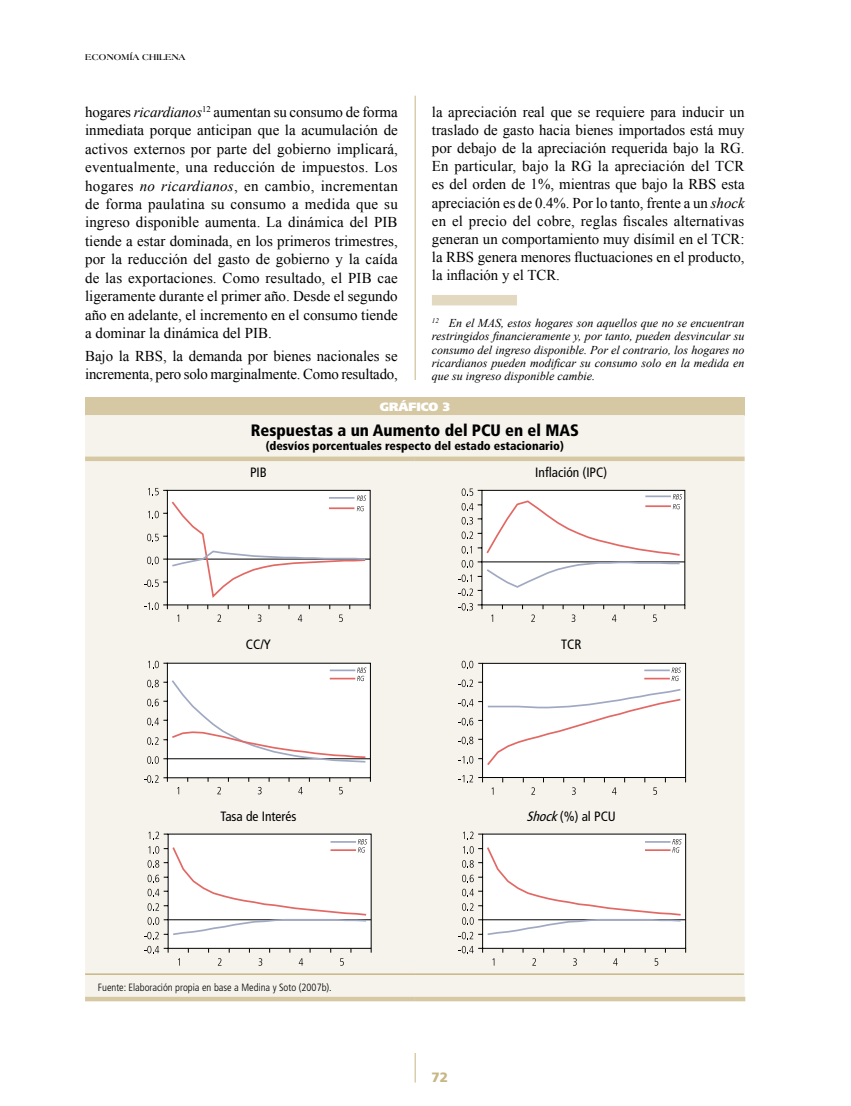
<style>
.page{position:relative;width:851px;height:1106px;background:#fff}
.page>*{position:absolute;margin:0;border:0;box-sizing:border-box;transform-origin:0 0}
.t1{font:900 condensed 16.5px "Frutiger";color:#000}
.t2{font:15px/18.5px "Times New Roman";color:#000;text-align:justify}
.t3{font:condensed 13.5px "Frutiger";color:#000}
.t4{font:900 13.5px "Frutiger";color:#c7b785}
.t5{font:italic 12px/13.2px "Times New Roman";color:#000;text-align:justify}
.t6{font:900 condensed 12px "Frutiger";color:#000}
.t7{font:900 12px "Frutiger";color:#fff}
.t8{font:300 condensed 10.5px "Frutiger";color:#000}
.t9{font:700 9px "Americana";color:#000}
.s1{font-style:italic}
</style>
<div class="page">
<hr style="left:415px;top:96px;width:1px;height:986px;background:#c7b785">
<div style="left:406px;top:380px;width:17px;height:672px;background:#fff"></div>
<div style="left:432px;top:295px;width:85px;height:10px;background:#e2d9c0"></div>
<div style="left:85px;top:397px;width:659px;height:18px;background:#d5c8a2"></div>
<div style="left:85px;top:415px;width:659px;height:581px;background:#f6f3ec"></div>
<div style="left:85px;top:456px;width:330px;height:5px;background:#d5c8a2"></div>
<div style="left:415px;top:456px;width:329px;height:5px;background:#d5c8a2"></div>
<hr style="left:85px;top:973px;width:330px;height:1px;background:#c7b785">
<hr style="left:415px;top:973px;width:328px;height:1px;background:#c7b785">
<div style="left:85px;top:996px;width:330px;height:5px;background:#d5c8a2"></div>
<div style="left:415px;top:996px;width:330px;height:5px;background:#d5c8a2"></div>
<svg style="left:144px;top:488px;width:227px;height:134px"></svg>
<svg style="left:458px;top:488px;width:227px;height:134px"></svg>
<svg style="left:144px;top:660px;width:227px;height:134px"></svg>
<svg style="left:458px;top:660px;width:228px;height:134px"></svg>
<svg style="left:144px;top:831px;width:228px;height:134px"></svg>
<svg style="left:458px;top:831px;width:228px;height:134px"></svg>
<p class="t9" style="left:85px;top:52px;width:102px">ECONOMÍA CHILENA</p>
<p class="t2" style="left:85px;top:102px;width:314px">hogares <span class="s1">ricardianos</span><sup>12</sup> aumentan su consumo de forma inmediata porque anticipan que la acumulación de activos externos por parte del gobierno implicará, eventualmente, una reducción de impuestos. Los hogares <span class="s1">no ricardianos</span>, en cambio, incrementan de forma paulatina su consumo a medida que su ingreso disponible aumenta. La dinámica del PIB tiende a estar dominada, en los primeros trimestres, por la reducción del gasto de gobierno y la caída de las exportaciones. Como resultado, el PIB cae ligeramente durante el primer año. Desde el segundo año en adelante, el incremento en el consumo tiende a dominar la dinámica del PIB.</p>
<p class="t2" style="left:85px;top:346px;width:314px">Bajo la RBS, la demanda por bienes nacionales se incrementa, pero solo marginalmente. Como resultado,</p>
<p class="t2" style="left:432px;top:102px;width:314px">la apreciación real que se requiere para inducir un traslado de gasto hacia bienes importados está muy por debajo de la apreciación requerida bajo la RG.<br>En particular, bajo la RG la apreciación del TCR es del orden de 1%, mientras que bajo la RBS esta apreciación es de 0.4%. Por lo tanto, frente a un <span class="s1">shock </span>en el precio del cobre, reglas fiscales alternativas generan un comportamiento muy disímil en el TCR: la RBS genera menores fluctuaciones en el producto, la inflación y el TCR.</p>
<p class="t5" style="left:432px;top:316px;width:314px"><sup>12</sup> En el MAS, estos hogares son aquellos que no se encuentran restringidos financieramente y, por tanto, pueden desvincular su consumo del ingreso disponible. Por el contrario, los hogares no ricardianos pueden modificar su consumo solo en la medida en que su ingreso disponible cambie.</p>
<p class="t7" style="left:379px;top:399px;width:72px">GRÁFICO 3</p>
<p class="t1" style="left:251px;top:420px;width:330px">Respuestas a un Aumento del PCU en el MAS</p>
<p class="t6" style="left:266px;top:439px;width:300px">(desvíos porcentuales respecto del estado estacionario)</p>
<p class="t3" style="left:250px;top:465px;width:18px">PIB</p>
<p class="t3" style="left:535px;top:465px;width:73px">Inflación (IPC)</p>
<p class="t3" style="left:246px;top:636px;width:26px">CC/Y</p>
<p class="t3" style="left:561px;top:636px;width:22px">TCR</p>
<p class="t3" style="left:220px;top:808px;width:78px">Tasa de Interés</p>
<p class="t3" style="left:526px;top:808px;width:91px"><span class="s1">Shock</span>(%) al PCU</p>
<p class="t8" style="left:98px;top:981px;width:235px">Fuente: Elaboración propia en base a Medina y Soto (2007b).</p>
<p class="t4" style="left:431px;top:1069px;width:18px">72</p>
</div>
